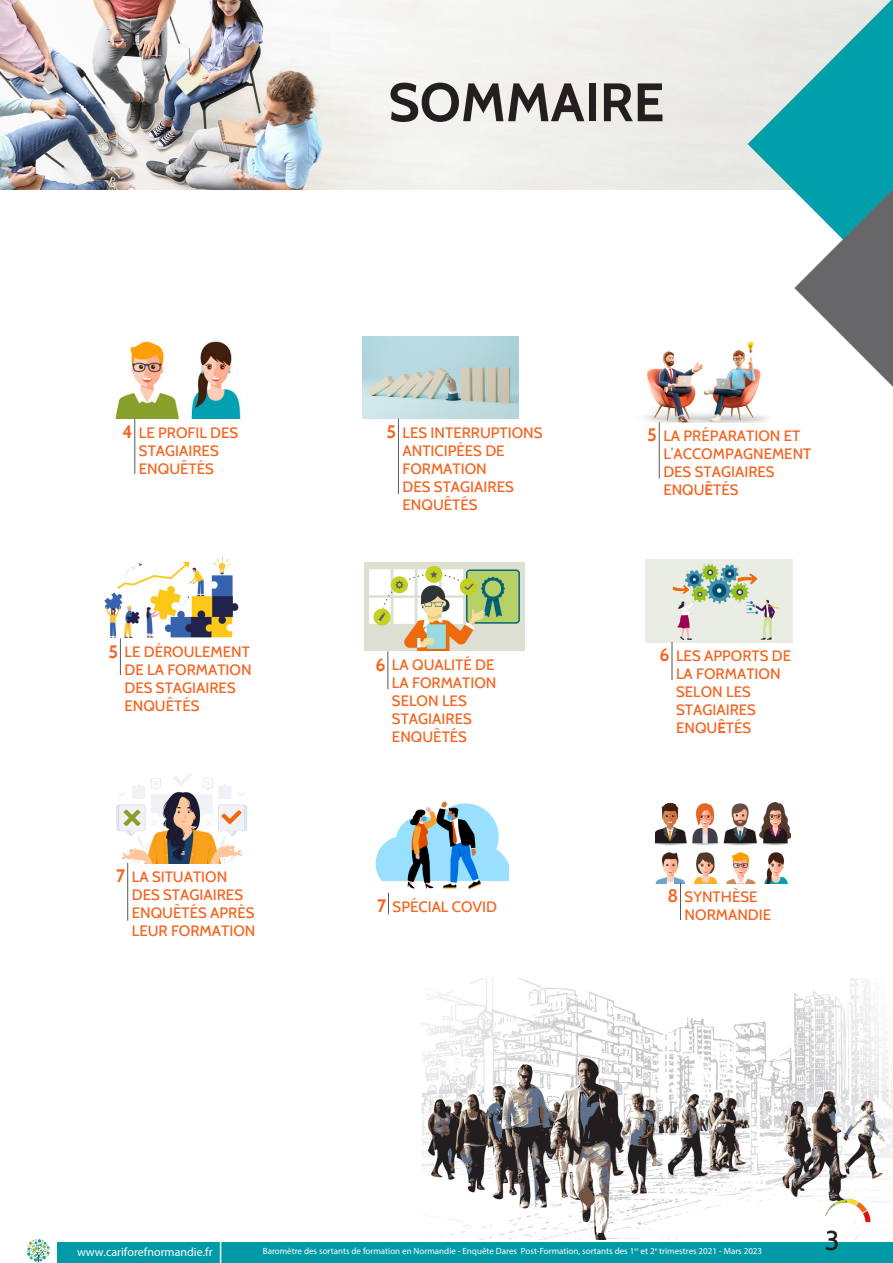
<style>
.page{position:relative;width:893px;height:1263px;background:#fff}
.page>*{position:absolute;margin:0;border:0;box-sizing:border-box;transform-origin:0 0}
._36pt_Bold_Lea_36{font:700 54px "Cabin";color:#231f20}
.t1{font:27px "Cabin";color:#231f20}
._18pt_Left_Lea_35{font:700 18px "Cabin";color:#f36623}
._18pt_Left_Lea_35-2{font:500 15px/18px "Cabin";color:#f36623}
.t2{font:12px "Myriad Pro";color:#fff}
.t3{font:9px "Myriad Pro";color:#fff}
.s1{font-weight:700}
</style>
<div class="page">
<img style="left:0;top:0;width:748px;height:190px">
<img style="left:422px;top:978px;width:471px;height:261px">
<svg style="left:748px;top:0;width:145px;height:387px"></svg>
<div style="left:57px;top:1242px;width:836px;height:21px;background:#009ba7"></div>
<svg style="left:220px;top:1242px;width:1px;height:21px"></svg>
<img style="left:28px;top:1239px;width:22px;height:23px">
<img style="left:816px;top:1191px;width:61px;height:42px">
<img style="left:115px;top:340px;width:126px;height:79px">
<hr style="left:135px;top:419px;width:1px;height:55px;background:#57585a">
<img style="left:363px;top:337px;width:156px;height:82px">
<hr style="left:398px;top:419px;width:1px;height:75px;background:#57585a">
<img style="left:645px;top:340px;width:126px;height:82px">
<hr style="left:659px;top:422px;width:1px;height:56px;background:#57585a">
<img style="left:646px;top:560px;width:146px;height:82px">
<hr style="left:672px;top:642px;width:1px;height:38px;background:#57585a">
<img style="left:116px;top:773px;width:131px;height:90px">
<hr style="left:127px;top:863px;width:1px;height:58px;background:#57585a">
<img style="left:365px;top:562px;width:160px;height:88px">
<hr style="left:388px;top:651px;width:1px;height:38px;background:#57585a">
<img style="left:104px;top:557px;width:135px;height:81px">
<hr style="left:120px;top:638px;width:1px;height:37px;background:#57585a">
<img style="left:375px;top:801px;width:134px;height:92px">
<svg style="left:388px;top:893px;width:1px;height:21px"></svg>
<img style="left:655px;top:802px;width:136px;height:81px">
<hr style="left:680px;top:883px;width:1px;height:37px;background:#57585a">
<p class="_36pt_Bold_Lea_36" style="left:388px;top:70px;width:277px">SOMMAIRE</p>
<p class="_18pt_Left_Lea_35" style="left:122px;top:421px;width:12px">4</p>
<p class="_18pt_Left_Lea_35-2" style="left:403px;top:423px;width:142px">LES INTERRUPTIONS<br>ANTICIPÉES DE<br>FORMATION<br>DES STAGIAIRES<br>ENQUÊTÉS</p>
<p class="_18pt_Left_Lea_35" style="left:386px;top:421px;width:11px">5</p>
<p class="_18pt_Left_Lea_35-2" style="left:663px;top:427px;width:150px">LA PRÉPARATION ET<br>L’ACCOMPAGNEMENT</p>
<p class="_18pt_Left_Lea_35-2" style="left:663px;top:463px;width:113px">DES STAGIAIRES<br>ENQU<span class="s1">Ê</span>TÉS</p>
<p class="_18pt_Left_Lea_35-2" style="left:139px;top:423px;width:101px">LE PROFIL DES<br>STAGIAIRES<br>ENQUÊTÉS</p>
<p class="_18pt_Left_Lea_35" style="left:647px;top:424px;width:11px">5</p>
<p class="_18pt_Left_Lea_35" style="left:108px;top:640px;width:11px">5</p>
<p class="_18pt_Left_Lea_35-2" style="left:125px;top:643px;width:129px">LE DÉROULEMENT<br>DE LA FORMATION<br>DES STAGIAIRES<br>ENQUÊTÉS</p>
<p class="_18pt_Left_Lea_35" style="left:116px;top:865px;width:11px">7</p>
<p class="_18pt_Left_Lea_35-2" style="left:132px;top:868px;width:125px">LA SITUATION<br>DES STAGIAIRES<br>ENQUÊTÉS APRÈS<br>LEUR FORMATION</p>
<p class="_18pt_Left_Lea_35-2" style="left:392px;top:656px;width:104px">LA QUALITÉ DE</p>
<p class="_18pt_Left_Lea_35-2" style="left:392px;top:674px;width:106px">LA FORMATION<br>SELON LES<br>STAGIAIRES<br>ENQUÊTÉS</p>
<p class="_18pt_Left_Lea_35" style="left:375px;top:653px;width:12px">6</p>
<p class="_18pt_Left_Lea_35" style="left:377px;top:895px;width:11px">7</p>
<p class="_18pt_Left_Lea_35-2" style="left:393px;top:897px;width:106px">SPÉCIAL COVID</p>
<p class="_18pt_Left_Lea_35" style="left:659px;top:644px;width:12px">6</p>
<p class="_18pt_Left_Lea_35-2" style="left:676px;top:646px;width:117px">LES APPORTS DE</p>
<p class="_18pt_Left_Lea_35-2" style="left:676px;top:664px;width:106px">LA FORMATION<br>SELON LES<br>STAGIAIRES<br>ENQU<span class="s1">Ê</span>TÉS</p>
<p class="_18pt_Left_Lea_35" style="left:667px;top:885px;width:12px">8</p>
<p class="_18pt_Left_Lea_35-2" style="left:685px;top:887px;width:74px">SYNTHÈSE</p>
<p class="_18pt_Left_Lea_35-2" style="left:685px;top:905px;width:88px">NORMANDIE</p>
<p class="t2" style="left:77px;top:1244px;width:137px">www.cariforefnormandie.fr</p>
<p class="t3" style="left:263px;top:1245px;width:501px">Baromètre des sortants de formation en Normandie - Enquête Dares Post-Formation, sortants des 1<sup>er</sup> et 2<sup>e</sup> trimestres 2021 - Mars 2023</p>
<h2 class="t1" style="left:825px;top:1224px;width:16px">3</h2>
</div>
